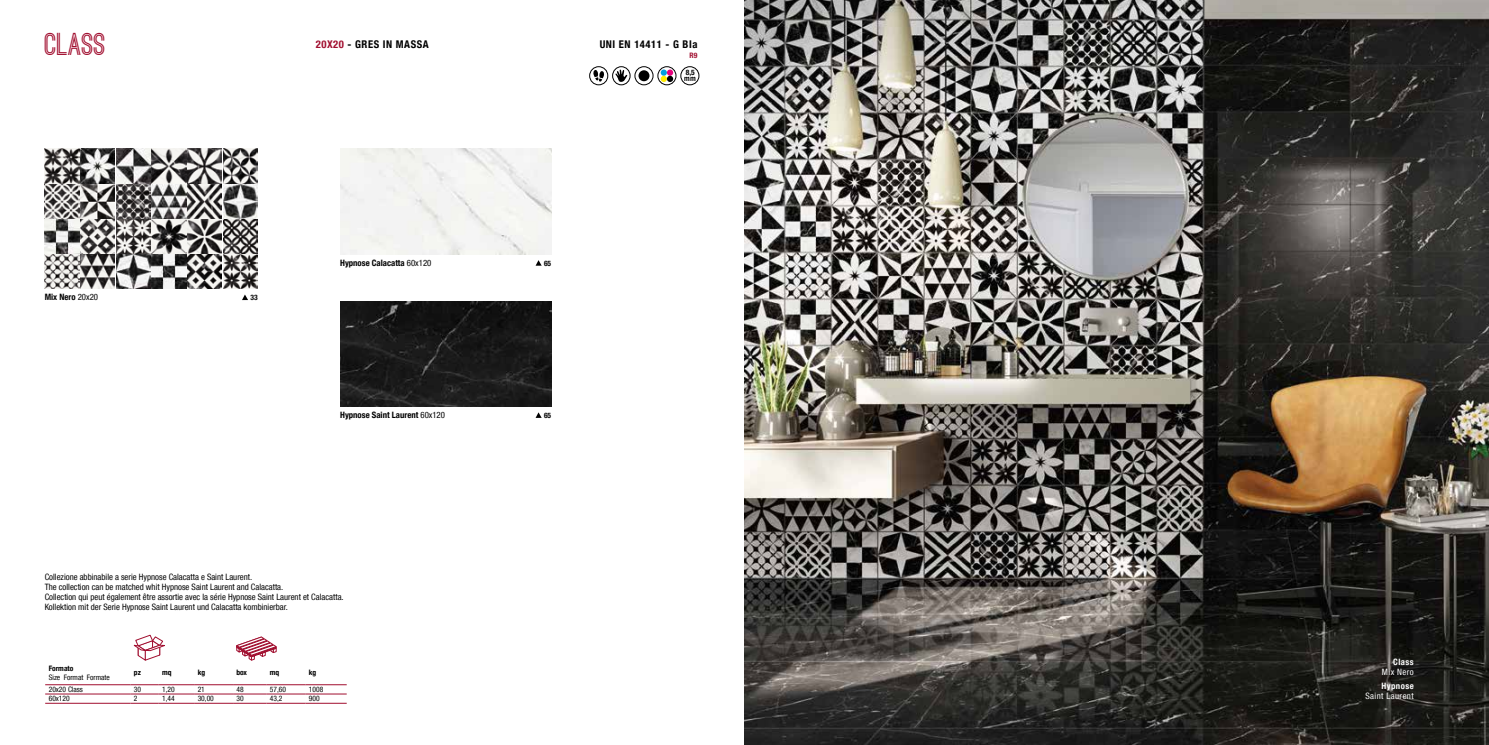
<style>
.page{position:relative;width:1489px;height:745px;background:#fff}
.page>*{position:absolute;margin:0;border:0;box-sizing:border-box;transform-origin:0 0}
.t1{font:700 30px "Ostrich Sans";color:#a10e2f}
.t2{font:700 condensed 10.62px "Helvetica Neue LT Com";letter-spacing:.05em;color:#000}
.t3{font:condensed 8.75px/10px "Helvetica Neue LT Com";color:#000}
.t4{font:700 condensed 8.75px "Helvetica Neue LT Com";color:#000}
.t5{font:condensed 8.75px "Helvetica Neue LT Com";letter-spacing:.05em;color:#fff}
.t6{font:700 condensed 8.75px "Helvetica Neue LT Com";letter-spacing:.05em;color:#fff}
.t7{font:condensed 7.5px "Helvetica Neue LT Com";color:#000}
.t8{font:700 condensed 7.5px "Helvetica Neue LT Com";color:#000}
.t9{font:700 condensed 7.5px "Helvetica Neue LT Com";color:#a10e2f}
.s1{color:#a10e2f}
.s2{font-weight:400}
</style>
<div class="page">
<img style="left:744px;top:0;width:744px;height:744px">
<img style="left:340px;top:149px;width:211px;height:105px">
<img style="left:340px;top:301px;width:211px;height:105px">
<img style="left:45px;top:149px;width:105px;height:140px">
<img style="left:152px;top:149px;width:105px;height:140px">
<svg style="left:242px;top:294px;width:6px;height:6px"></svg>
<svg style="left:536px;top:260px;width:5px;height:5px"></svg>
<svg style="left:536px;top:412px;width:5px;height:5px"></svg>
<hr style="left:45px;top:702px;width:85px;height:1px;background:#a10e2f">
<svg style="left:130px;top:702px;width:29px;height:1px"></svg>
<hr style="left:159px;top:702px;width:35px;height:1px;background:#a10e2f">
<hr style="left:194px;top:702px;width:39px;height:1px;background:#a10e2f">
<hr style="left:233px;top:702px;width:33px;height:1px;background:#a10e2f">
<hr style="left:266px;top:702px;width:39px;height:1px;background:#a10e2f">
<hr style="left:305px;top:702px;width:42px;height:1px;background:#a10e2f">
<hr style="left:45px;top:683px;width:85px;height:1px;background:#a10e2f">
<hr style="left:159px;top:683px;width:35px;height:1px;background:#a10e2f">
<hr style="left:194px;top:683px;width:39px;height:1px;background:#a10e2f">
<hr style="left:233px;top:683px;width:33px;height:1px;background:#a10e2f">
<hr style="left:266px;top:683px;width:39px;height:1px;background:#a10e2f">
<hr style="left:305px;top:683px;width:42px;height:1px;background:#a10e2f">
<hr style="left:45px;top:693px;width:85px;height:1px;background:#a10e2f">
<svg style="left:130px;top:693px;width:29px;height:1px"></svg>
<hr style="left:159px;top:693px;width:35px;height:1px;background:#a10e2f">
<hr style="left:194px;top:693px;width:39px;height:1px;background:#a10e2f">
<hr style="left:233px;top:693px;width:33px;height:1px;background:#a10e2f">
<hr style="left:266px;top:693px;width:39px;height:1px;background:#a10e2f">
<hr style="left:305px;top:693px;width:42px;height:1px;background:#a10e2f">
<svg style="left:133px;top:634px;width:32px;height:26px"></svg>
<svg style="left:236px;top:636px;width:40px;height:24px"></svg>
<div style="left:634px;top:66px;width:19px;height:19px;border:1px solid #000;border-radius:50%"></div>
<div style="left:638px;top:70px;width:11px;height:11px;background:#000;border-radius:50%"></div>
<div style="left:612px;top:66px;width:18px;height:19px;border:1px solid #000;border-radius:50%"></div>
<svg style="left:615px;top:69px;width:12px;height:13px"></svg>
<div style="left:657px;top:66px;width:19px;height:19px;border:1px solid #000;border-radius:50%"></div>
<div style="left:660px;top:69px;width:7px;height:7px;background:#009fe3;border-radius:50%"></div>
<div style="left:660px;top:76px;width:7px;height:6px;background:#ffed00;border-radius:50%"></div>
<div style="left:667px;top:69px;width:6px;height:7px;background:#e6007d;border-radius:50%"></div>
<svg style="left:667px;top:76px;width:6px;height:6px"></svg>
<div style="left:589px;top:66px;width:19px;height:19px;border:1px solid #000;border-radius:50%"></div>
<svg style="left:593px;top:69px;width:11px;height:13px"></svg>
<svg style="left:684px;top:77px;width:11px;height:4px"></svg>
<div style="left:680px;top:66px;width:19px;height:19px;border:1px solid #000;border-radius:50%"></div>
<h1 class="t1" style="left:45px;top:33px;width:62px">CLASS</h1>
<p class="t2" style="left:316px;top:38px;width:114px"><span class="s1">20X20</span> - GRES IN MASSA</p>
<p class="t2" style="left:599px;top:38px;width:99px">UNI EN 14411 - G BIa</p>
<p class="t9" style="left:689px;top:50px;width:10px">R9</p>
<p class="t4" style="left:45px;top:292px;width:55px">Mix Nero <span class="s2">20x20</span></p>
<p class="t8" style="left:250px;top:292px;width:9px">33</p>
<p class="t4" style="left:340px;top:257px;width:93px">Hypnose Calacatta <span class="s2">60x120</span></p>
<p class="t4" style="left:340px;top:409px;width:106px">Hypnose Saint Laurent <span class="s2">60x120</span></p>
<p class="t3" style="left:45px;top:571px;width:300px">Collezione abbinabile a serie Hypnose Calacatta e Saint Laurent.<br>The collection can be matched whit Hypnose Saint Laurent and Calacatta.<br>Collection qui peut également être assortie avec la série Hypnose Saint Laurent et Calacatta.<br>Kollektion mit der Serie Hypnose Saint Laurent und Calacatta kombinierbar.</p>
<p class="t8" style="left:49px;top:663px;width:26px">Formato</p>
<p class="t7" style="left:49px;top:672px;width:63px">Size Format Formate</p>
<p class="t8" style="left:134px;top:667px;width:8px">pz</p>
<p class="t8" style="left:162px;top:667px;width:11px">mq</p>
<p class="t8" style="left:198px;top:667px;width:9px">kg</p>
<p class="t8" style="left:237px;top:667px;width:12px">box</p>
<p class="t8" style="left:270px;top:667px;width:11px">mq</p>
<p class="t8" style="left:309px;top:667px;width:9px">kg</p>
<p class="t7" style="left:49px;top:684px;width:36px">20x20 Class</p>
<p class="t7" style="left:134px;top:684px;width:9px">30</p>
<p class="t7" style="left:162px;top:684px;width:14px">1,20</p>
<p class="t7" style="left:198px;top:684px;width:9px">21</p>
<p class="t7" style="left:237px;top:684px;width:9px">48</p>
<p class="t7" style="left:270px;top:684px;width:18px">57,60</p>
<p class="t7" style="left:309px;top:684px;width:16px">1008</p>
<p class="t7" style="left:49px;top:693px;width:23px">60x120</p>
<p class="t7" style="left:134px;top:693px;width:5px">2</p>
<p class="t7" style="left:162px;top:693px;width:14px">1,44</p>
<p class="t7" style="left:198px;top:693px;width:18px">30,00</p>
<p class="t7" style="left:237px;top:693px;width:9px">30</p>
<p class="t7" style="left:270px;top:693px;width:14px">43,2</p>
<p class="t7" style="left:309px;top:693px;width:12px">900</p>
<p class="t8" style="left:544px;top:258px;width:9px">65</p>
<p class="t8" style="left:544px;top:410px;width:9px">65</p>
<p class="t8" style="left:685px;top:68px;width:11px">8,5</p>
<p class="t6" style="left:1392px;top:656px;width:22px">Class</p>
<p class="t5" style="left:1381px;top:666px;width:33px">Mix Nero</p>
<p class="t6" style="left:1381px;top:680px;width:34px">Hypnose</p>
<p class="t5" style="left:1365px;top:690px;width:50px">Saint Laurent</p>
</div>
